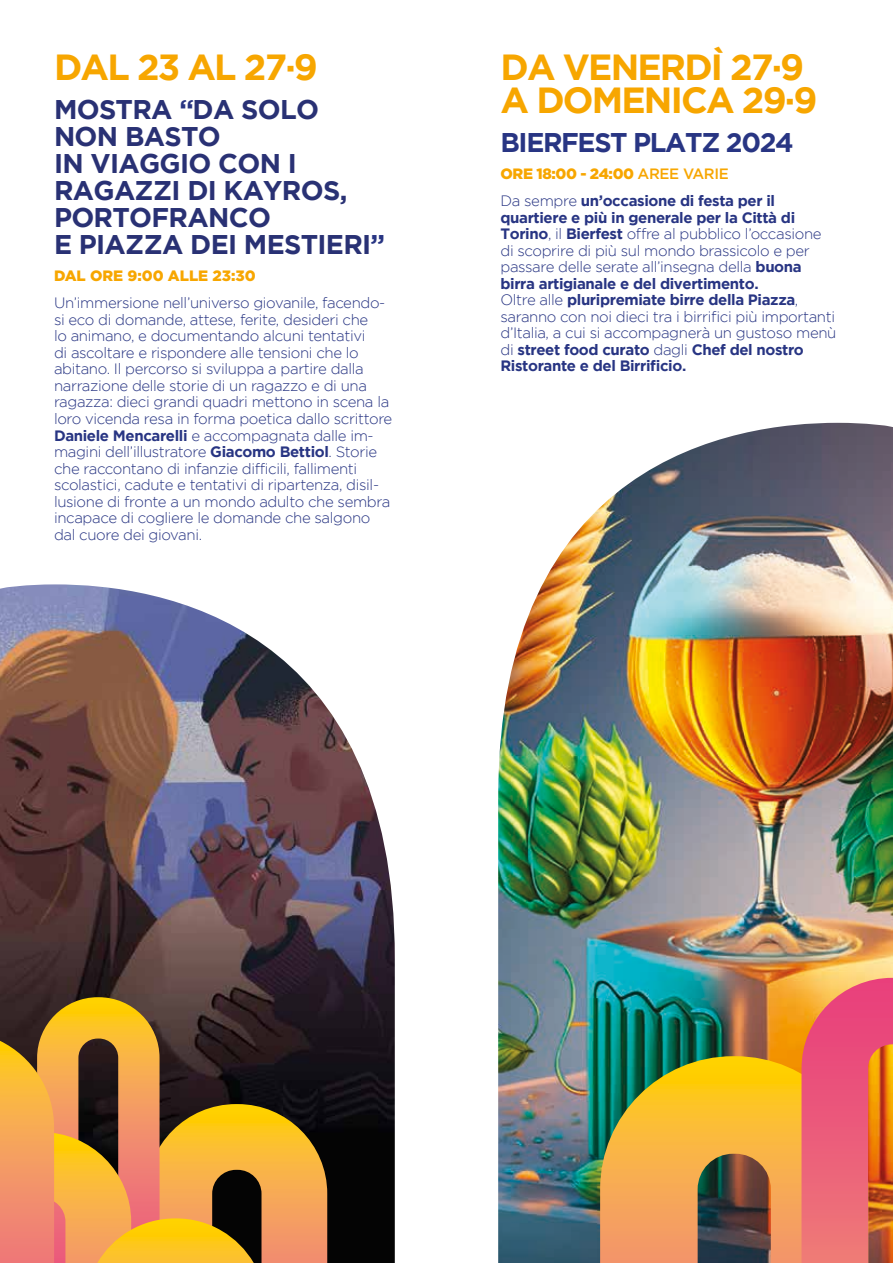
<style>
.page{position:relative;width:893px;height:1263px;background:#fff}
.page>*{position:absolute;margin:0;border:0;box-sizing:border-box;transform-origin:0 0}
.t1{font:700 36.3px/33px "Gotham";letter-spacing:-.05em;color:#f7a600}
.t2{font:700 27px/27px "Gotham";letter-spacing:-.025em;color:#293174}
.t3{font:700 27px "Gotham";letter-spacing:-.05em;color:#283583}
.t4{font:300 15px/16.5px "Gotham";letter-spacing:-.025em;color:#283583}
.t5{font:700 15px/27px "Gotham";letter-spacing:-.025em;color:#283583}
.t6{font:900 15px "Gotham";color:#f7a600}
.s1{color:#283583}
.s2{font-weight:700}
.s3{font-weight:900;color:#f7a600}
.s4{font-weight:500;color:#f7a600}
.s5{font-weight:300}
</style>
<div class="page">
<img style="left:0;top:584px;width:395px;height:679px">
<img style="left:498px;top:423px;width:395px;height:840px">
<svg style="left:600px;top:1056px;width:201px;height:207px;background:#c19741"></svg>
<svg style="left:801px;top:978px;width:92px;height:285px;background:#e76561"></svg>
<svg style="left:0;top:997px;width:327px;height:266px;background:#a87536"></svg>
<h1 class="t1" style="left:54px;top:50px;width:265px">DAL 23 AL 27·9</h1>
<h2 class="t2" style="left:54px;top:96px;width:333px">MOSTRA <span class="s1">“</span>DA SOLO<br>NON BASTO<br>IN VIAGGIO CON I<br>RAGAZZI DI KAYROS,<br>PORTOFRANCO<br>E PIAZZA DEI MESTIERI<span class="s1">”</span></h2>
<p class="t6" style="left:54px;top:267px;width:203px">DAL ORE 9:00 ALLE 23:30</p>
<p class="t4" style="left:54px;top:295px;width:340px">Un’immersione nell’universo giovanile, facendo&shy;si eco di domande, attese, ferite, desideri che<br>lo animano, e documentando alcuni tentativi<br>di ascoltare e rispondere alle tensioni che lo abitano. Il percorso si sviluppa a partire dalla narrazione delle storie di un ragazzo e di una ragazza: dieci grandi quadri mettono in scena la loro vicenda resa in forma poetica dallo scrittore <span class="s2">Daniele Mencarelli</span> e accompagnata dalle im&shy;magini dell’illustratore <span class="s2">Giacomo Bettiol</span>. Storie che raccontano di infanzie difficili, fallimenti scolastici, cadute e tentativi di ripartenza, disil&shy;lusione di fronte a un mondo adulto che sembra incapace di cogliere le domande che salgono dal cuore dei giovani.</p>
<h1 class="t1" style="left:500px;top:50px;width:318px">DA VENERDÌ 27·9<br>A DOMENICA 29·9</h1>
<h2 class="t3" style="left:500px;top:127px;width:295px">BIERFEST PLATZ 2024</h2>
<p class="t5" style="left:500px;top:160px;width:276px"><span class="s3">ORE 18:00 - 24:00</span> <span class="s4">AREE VARIE<br></span><span class="s5">Da sempre</span> un’occasione di festa per il</p>
<p class="t4" style="left:500px;top:209px;width:337px"><span class="s2">quartiere e più in generale per la Città di Torino</span>, il <span class="s2">Bierfest</span> offre al pubblico l’occasione di scoprire di più sul mondo brassicolo e per passare delle serate all’insegna della <span class="s2">buona birra artigianale e del divertimento.<br></span>Oltre alle <span class="s2">pluripremiate birre della Piazza</span>, saranno con noi dieci tra i birrifici più importanti d’Italia, a cui si accompagnerà un gustoso menù di <span class="s2">street food curato</span> dagli <span class="s2">Chef del nostro Ristorante e del Birrificio.</span></p>
</div>
